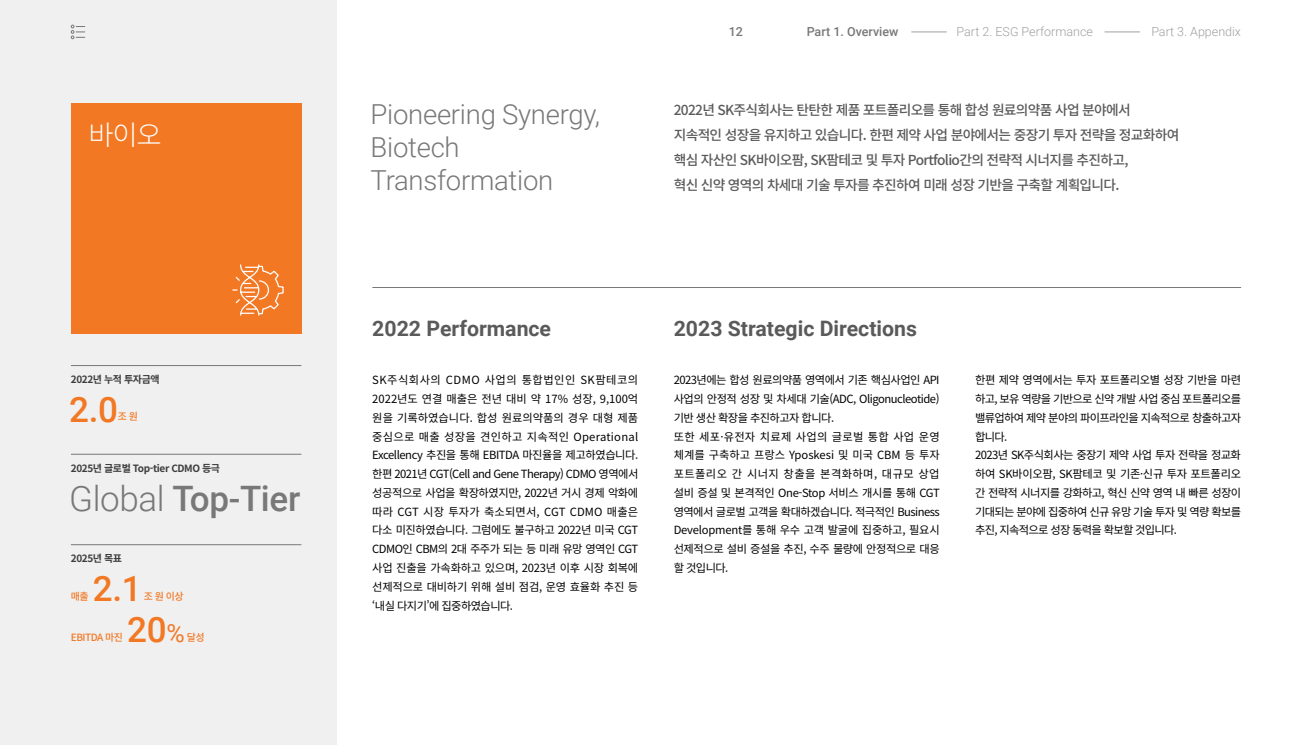
<style>
.page{position:relative;width:1312px;height:745px;background:#fff}
.page>*{position:absolute;margin:0;border:0;box-sizing:border-box;transform-origin:0 0}
.t1{font:500 35px "Roboto";letter-spacing:-.01em;color:#787878}
.t2{font:500 35px "Roboto";color:#f27824}
.t3{font:300 27.5px/33.1px "Roboto";letter-spacing:-.01em;color:#787878}
.t4{font:300 27.5px "Noto Sans KR";color:#fff}
.t5{font:700 21.25px "Roboto";color:#5a5a5a}
.t6{font:500 13.75px/25px "Noto Sans KR";letter-spacing:-.05em;color:#5a5a5a}
.t7{font:300 12.5px "Roboto";color:#a0a0a0}
.t8{font:500 12.5px "Roboto";color:#787878}
.t9{font:11.25px/18.8px "Noto Sans KR";letter-spacing:-.045em;color:#000}
.t10{font:700 10px "Noto Sans KR";letter-spacing:-.04em;color:#3c3c3c}
.t11{font:500 10px "Noto Sans KR";letter-spacing:-.05em;color:#f27824}
.s1{font-weight:300}
.s2{font-weight:400;font-size:25px}
</style>
<div class="page">
<hr style="left:911px;top:32px;width:35px;height:1px;background:#a0a0a0">
<hr style="left:1104px;top:32px;width:35px;height:1px;background:#a0a0a0">
<div style="left:0;top:0;width:337px;height:744px;background:#f0f0f0"></div>
<div style="left:71px;top:103px;width:230px;height:230px;background:#f27824"></div>
<hr style="left:71px;top:365px;width:230px;height:1px;background:#787878">
<hr style="left:71px;top:453px;width:230px;height:1px;background:#787878">
<svg style="left:232px;top:264px;width:52px;height:52px"></svg>
<hr style="left:71px;top:544px;width:230px;height:1px;background:#787878">
<hr style="left:372px;top:287px;width:868px;height:1px;background:#787878">
<svg style="left:71px;top:25px;width:14px;height:14px"></svg>
<h2 class="t4" style="left:89px;top:119px;width:75px">바이오</h2>
<p class="t10" style="left:71px;top:373px;width:90px">2022년 누적 투자금액</p>
<h1 class="t2" style="left:69px;top:385px;width:50px">2.0</h1>
<p class="t11" style="left:118px;top:410px;width:22px">조 원</p>
<p class="t10" style="left:71px;top:462px;width:151px">2025년 글로벌 Top-tier CDMO 등극</p>
<h1 class="t1" style="left:69px;top:473px;width:233px"><span class="s1">Global</span> Top-Tier</h1>
<p class="t10" style="left:71px;top:552px;width:53px">2025년 목표</p>
<p class="t11" style="left:71px;top:590px;width:19px">매출</p>
<h1 class="t2" style="left:93px;top:563px;width:50px">2.1</h1>
<p class="t11" style="left:144px;top:590px;width:41px">조 원 이상</p>
<h1 class="t2" style="left:127px;top:604px;width:59px">20<span class="s2">%</span></h1>
<p class="t11" style="left:187px;top:631px;width:19px">달성</p>
<p class="t11" style="left:71px;top:631px;width:54px">EBITDA 마진</p>
<p class="t8" style="left:728px;top:23px;width:16px">12</p>
<p class="t8" style="left:806px;top:23px;width:93px">Part 1. Overview</p>
<p class="t7" style="left:956px;top:23px;width:138px">Part 2. ESG Performance</p>
<p class="t7" style="left:1151px;top:23px;width:91px">Part 3. Appendix</p>
<h2 class="t3" style="left:370px;top:96px;width:231px">Pioneering Synergy,<br>Biotech<br>Transformation</h2>
<p class="t6" style="left:673px;top:98px;width:507px">2022년 SK주식회사는 탄탄한 제품 포트폴리오를 통해 합성 원료의약품 사업 분야에서 지속적인 성장을 유지하고 있습니다. 한편 제약 사업 분야에서는 중장기 투자 전략을 정교화하여 핵심 자산인 SK바이오팜, SK팜테코 및 투자 Portfolio간의 전략적 시너지를 추진하고,<br>혁신 신약 영역의 차세대 기술 투자를 추진하여 미래 성장 기반을 구축할 계획입니다.</p>
<h3 class="t5" style="left:372px;top:313px;width:180px">2022 Performance</h3>
<h3 class="t5" style="left:673px;top:313px;width:245px">2023 Strategic Directions</h3>
<p class="t9" style="left:372px;top:370px;width:267px;text-align:justify">SK주식회사의 CDMO 사업의 통합법인인 SK팜테코의 2022년도 연결 매출은 전년 대비 약 17% 성장, 9,100억 원을 기록하였습니다. 합성 원료의약품의 경우 대형 제품 중심으로 매출 성장을 견인하고 지속적인 Operational Excellency 추진을 통해 EBITDA 마진율을 제고하였습니다. 한편 2021년 CGT(Cell and Gene Therapy) CDMO 영역에서 성공적으로 사업을 확장하였지만, 2022년 거시 경제 악화에 따라 CGT 시장 투자가 축소되면서, CGT CDMO 매출은 다소 미진하였습니다. 그럼에도 불구하고 2022년 미국 CGT CDMO인 CBM의 2대 주주가 되는 등 미래 유망 영역인 CGT 사업 진출을 가속화하고 있으며, 2023년 이후 시장 회복에 선제적으로 대비하기 위해 설비 점검, 운영 효율화 추진 등 ‘내실 다지기’에 집중하였습니다.</p>
<p class="t9" style="left:673px;top:371px;width:267px">2023년에는 합성 원료의약품 영역에서 기존 핵심사업인 API 사업의 안정적 성장 및 차세대 기술(ADC, Oligonucleotide) 기반 생산 확장을 추진하고자 합니다.<br>또한 세포·유전자 치료제 사업의 글로벌 통합 사업 운영 체계를 구축하고 프랑스 Yposkesi 및 미국 CBM 등 투자 포트폴리오 간 시너지 창출을 본격화하며, 대규모 상업 설비 증설 및 본격적인 One-Stop 서비스 개시를 통해 CGT 영역에서 글로벌 고객을 확대하겠습니다. 적극적인 Business<br>Development를 통해 우수 고객 발굴에 집중하고, 필요시 선제적으로 설비 증설을 추진, 수주 물량에 안정적으로 대응 할 것입니다.</p>
<p class="t9" style="left:974px;top:371px;width:267px">한편 제약 영역에서는 투자 포트폴리오별 성장 기반을 마련 하고, 보유 역량을 기반으로 신약 개발 사업 중심 포트폴리오를 밸류업하여 제약 분야의 파이프라인을 지속적으로 창출하고자 합니다.<br>2023년 SK주식회사는 중장기 제약 사업 투자 전략을 정교화 하여 SK바이오팜, SK팜테코 및 기존·신규 투자 포트폴리오 간 전략적 시너지를 강화하고, 혁신 신약 영역 내 빠른 성장이 기대되는 분야에 집중하여 신규 유망 기술 투자 및 역량 확보를 추진, 지속적으로 성장 동력을 확보할 것입니다.</p>
</div>
